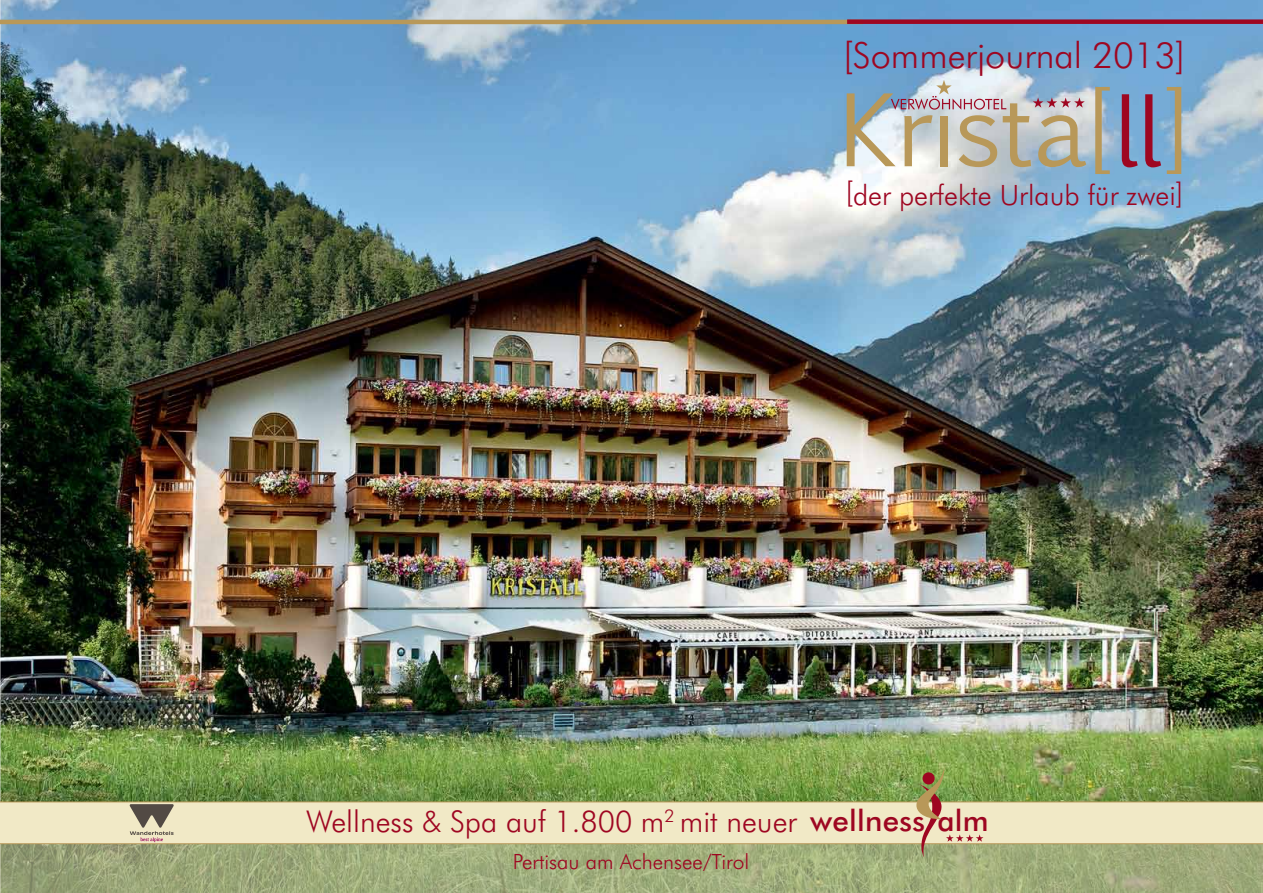
<style>
.page{position:relative;width:1263px;height:893px;background:#fff}
.page>*{position:absolute;margin:0;border:0;box-sizing:border-box;transform-origin:0 0}
.t1{font:36px "Futura Light BT";color:#9e0621}
.t2{font:30px "Futura Light BT";color:#9e0621}
.t3{font:28.05px "Futura Light BT";color:#9e0621}
.t4{font:21px "Futura Light BT";color:#9e0621}
.s1{font-family:"Futura Medium BT";font-size:29.55px;color:#9d0621}
</style>
<div class="page">
<img style="left:0;top:0;width:1263px;height:801px">
<svg style="left:0;top:844px;width:1263px;height:49px;background:#9eaa7b"></svg>
<svg style="left:1095px;top:87px;width:15px;height:87px"></svg>
<svg style="left:1122px;top:94px;width:16px;height:73px"></svg>
<svg style="left:1145px;top:94px;width:16px;height:73px"></svg>
<svg style="left:1167px;top:87px;width:14px;height:87px"></svg>
<svg style="left:847px;top:80px;width:239px;height:87px;background:#bfbfba"></svg>
<hr style="left:0;top:20px;width:863px;height:4px;background:#b89859">
<div style="left:847px;top:19px;width:416px;height:5px;background:#9e0621"></div>
<svg style="left:0;top:801px;width:1263px;height:43px;background:#ece4bf"></svg>
<svg style="left:130px;top:804px;width:44px;height:38px;background:#aa9f8b"></svg>
<svg style="left:916px;top:766px;width:67px;height:91px;background:#b4af7d"></svg>
<p class="t1" style="left:843px;top:34px;width:344px">[Sommerjournal 2013]</p>
<p class="t3" style="left:845px;top:178px;width:340px">[der perfekte Urlaub für zwei]</p>
<p class="t2" style="left:306px;top:803px;width:684px">Wellness &amp; Spa auf 1.800 m<sup>2</sup> mit neuer <span class="s1">wellness alm</span></p>
<p class="t4" style="left:513px;top:849px;width:238px">Pertisau am Achensee/Tirol</p>
</div>
